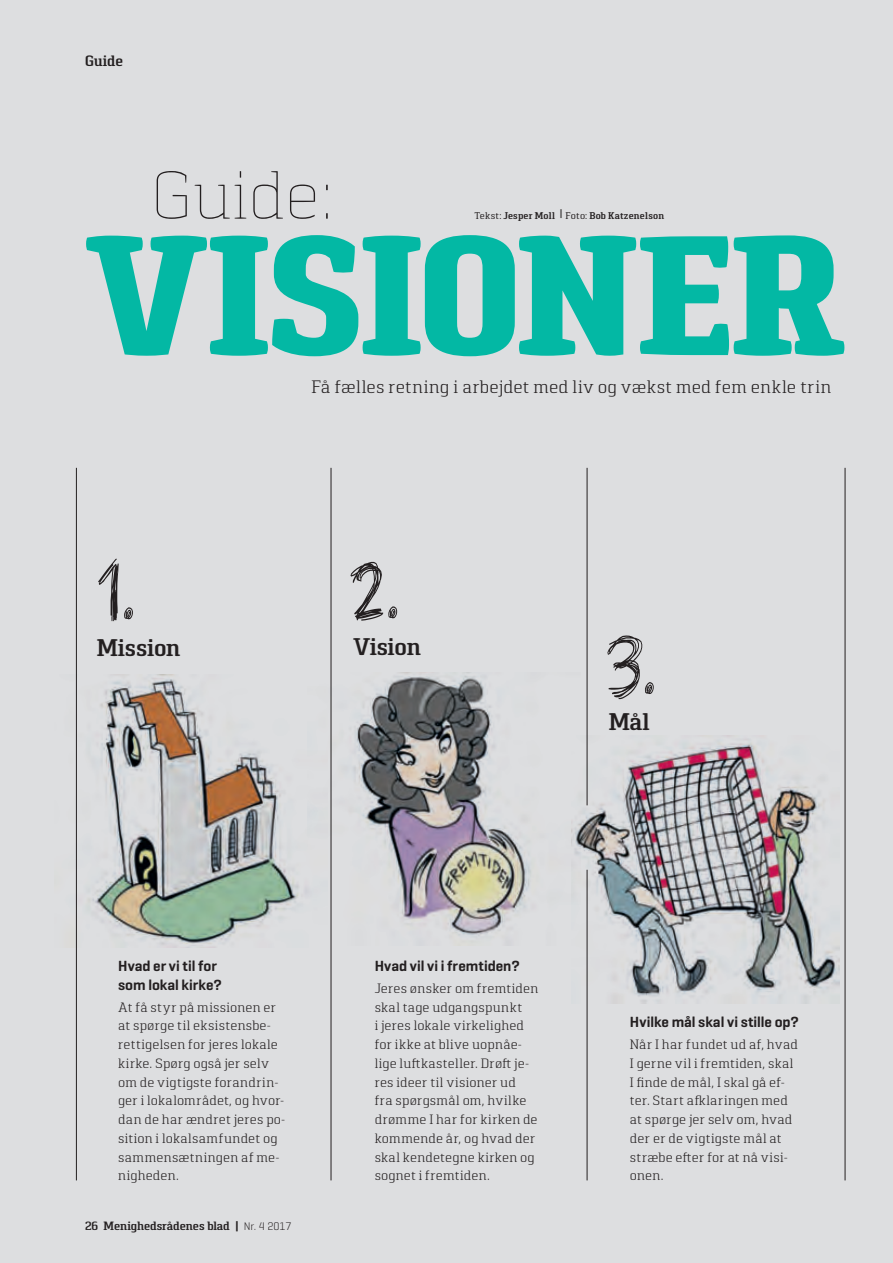
<style>
.page{position:relative;width:893px;height:1263px;background:#dddee0}
.page>*{position:absolute;margin:0;border:0;box-sizing:border-box;transform-origin:0 0}
.t1{font:900 169.65px "Pancetta Serif Pro";letter-spacing:-.015em;color:#03b8a4}
.t2{font:78.9px "PW Chalk";color:#231f20;scale:.75 1}
.t3{font:100 67.8px "Pancetta Serif Pro";letter-spacing:-.005em;color:#231f20}
.t4{font:600 24px "Pancetta Serif Pro";letter-spacing:-.01em;color:#231f20}
.t5{font:300 18px "Pancetta Serif Pro";letter-spacing:.005em;color:#231f20}
.t6{font:600 15px/18.8px "Geogrotesque";color:#231f20}
.t7{font:600 15px "Pancetta Serif Pro";letter-spacing:-.005em;color:#231f20}
.t8{font:300 13.5px/18.8px "Pancetta Serif Pro";letter-spacing:.01em;color:#231f20}
.t9{font:600 12px "Pancetta Serif Pro";letter-spacing:-.01em;color:#231f20}
.t10{font:600 9.75px "Pancetta Serif Pro";letter-spacing:.02em;color:#231f20}
.s1{font-weight:400}
.s2{font-family:"Geogrotesque";font-size:11.25px}
.s3{font-family:"Geogrotesque";font-weight:300;font-size:11.25px}
</style>
<div class="page">
<img style="left:330px;top:672px;width:242px;height:274px">
<img style="left:572px;top:736px;width:268px;height:268px">
<img style="left:75px;top:674px;width:233px;height:274px">
<hr style="left:331px;top:468px;width:1px;height:712px;background:#231f20">
<hr style="left:76px;top:468px;width:1px;height:712px;background:#231f20">
<hr style="left:845px;top:468px;width:1px;height:712px;background:#231f20">
<hr style="left:587px;top:870px;width:1px;height:310px;background:#231f20">
<hr style="left:587px;top:468px;width:1px;height:337px;background:#231f20">
<p class="t7" style="left:85px;top:53px;width:40px">Guide</p>
<h3 class="t3" style="left:151px;top:158px;width:184px">Guide:</h3>
<p class="t10" style="left:474px;top:210px;width:192px"><span class="s1">Tekst:</span> Jesper Moll <sup>|</sup> <span class="s1">Foto:</span> Bob Katzenelson</p>
<h1 class="t1" style="left:85px;top:202px;width:762px">VISIONER</h1>
<h3 class="t5" style="left:312px;top:377px;width:521px">Få fælles retning i arbejdet med liv og vækst med fem enkle trin</h3>
<h2 class="t2" style="left:97px;top:549px;width:57px">1.</h2>
<h2 class="t2" style="left:353px;top:548px;width:68px">2.</h2>
<h3 class="t4" style="left:97px;top:634px;width:85px">Mission</h3>
<h3 class="t4" style="left:353px;top:633px;width:69px">Vision</h3>
<h2 class="t2" style="left:609px;top:623px;width:69px">3.</h2>
<h3 class="t4" style="left:609px;top:709px;width:43px">Mål</h3>
<p class="t6" style="left:118px;top:956px;width:105px">Hvad er vi til for som lokal kirke?</p>
<p class="t8" style="left:118px;top:998px;width:169px">At få styr på missionen er at spørge til eksistensbe&shy;rettigelsen for jeres lokale kirke. Spørg også jer selv om de vigtigste forandrin&shy;ger i lokalområdet, og hvor&shy;dan de har ændret jeres po&shy;sition i lokalsamfundet og sammensætningen af me&shy;nigheden.</p>
<p class="t9" style="left:85px;top:1219px;width:208px">26 Menighedsrådenes blad <span class="s2">|</span> <span class="s3">Nr. 4 2017</span></p>
<p class="t6" style="left:375px;top:956px;width:147px">Hvad vil vi i fremtiden?</p>
<p class="t8" style="left:375px;top:979px;width:165px">Jeres ønsker om fremtiden skal tage udgangspunkt<br>i jeres lokale virkelighed for ikke at blive uopnåe&shy;lige luftkasteller. Drøft je&shy;res ideer til visioner ud<br>fra spørgsmål om, hvilke drømme I har for kirken de kommende år, og hvad der skal kendetegne kirken og sognet i fremtiden.</p>
<p class="t6" style="left:630px;top:1013px;width:171px">Hvilke mål skal vi stille op?</p>
<p class="t8" style="left:630px;top:1035px;width:170px">Når I har fundet ud af, hvad<br>I gerne vil i fremtiden, skal<br>I finde de mål, I skal gå ef&shy;ter. Start afklaringen med at spørge jer selv om, hvad der er de vigtigste mål at stræbe efter for at nå visi&shy;onen.</p>
</div>
